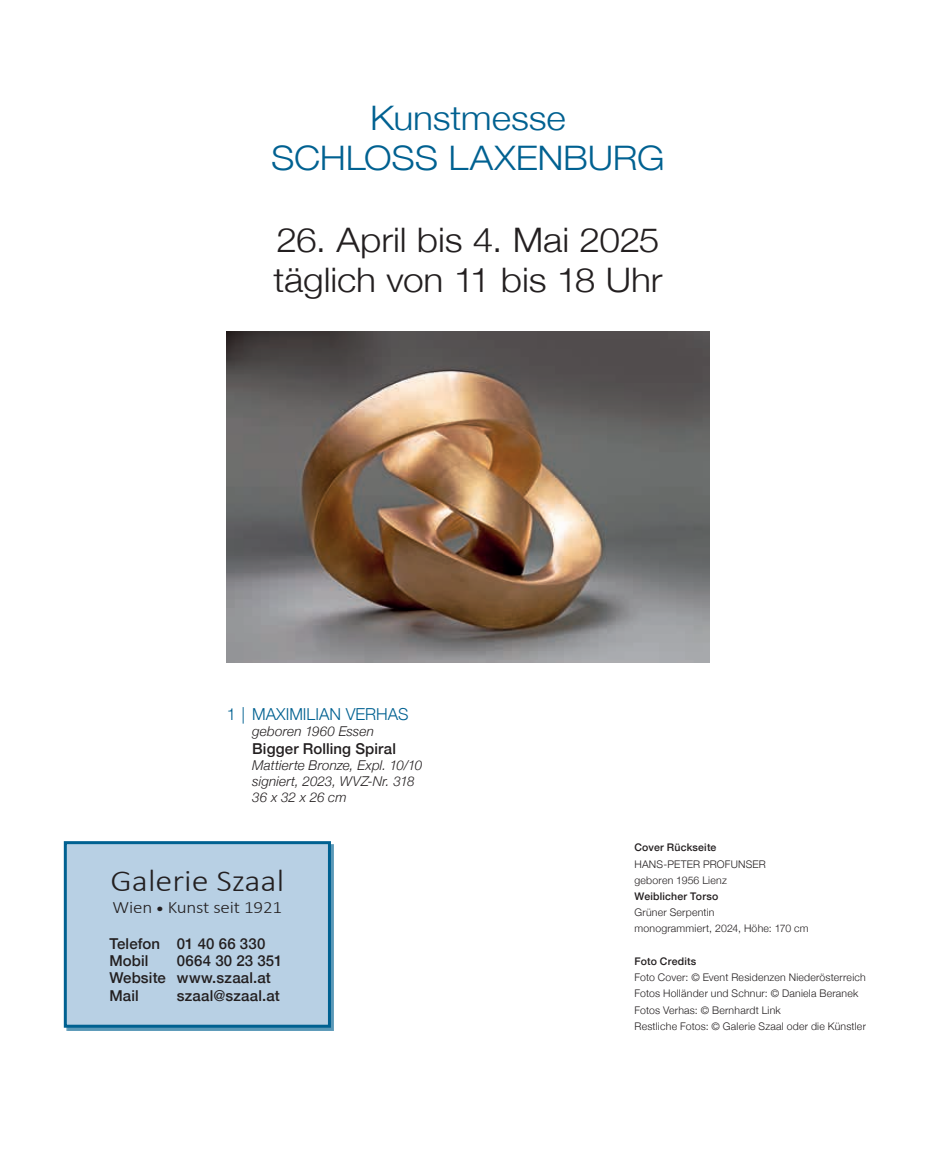
<style>
.page{position:relative;width:936px;height:1149px;background:#fff}
.page>*{position:absolute;margin:0;border:0;box-sizing:border-box;transform-origin:0 0}
.t1{font:300 33.75px/40.5px "Helvetica Neue";letter-spacing:-.005em;color:#231f20;scale:1.1 1}
.t2{font:300 33.75px/40.5px "Helvetica Neue";letter-spacing:-.005em;color:#006191;text-align:center;scale:1.1 1}
.t3{font:300 31.05px "Calibri";color:#231f20;scale:1.1 1}
.t4{font:300 17.4px "Calibri";letter-spacing:-.01em;color:#231f20;scale:1.1 1}
.t5{font:300 16.5px "Helvetica Neue";color:#006191}
.t6{font:500 15px/17.2px "Helvetica Neue";letter-spacing:.01em;color:#231f20}
.t7{font:italic 300 13.5px/16.2px "Helvetica Neue";letter-spacing:.01em;color:#231f20}
.t8{font:300 10.5px/16.2px "Helvetica Neue";letter-spacing:.02em;color:#231f20}
.t9{font:500 10.5px "Helvetica Neue";letter-spacing:.02em;color:#231f20}
.s1{font-weight:700;font-size:12.75px}
</style>
<div class="page">
<svg style="left:63px;top:841px;width:269px;height:187px;background:#adc9df"></svg>
<img style="left:227px;top:331px;width:482px;height:331px">
<h1 class="t2" style="left:271px;top:95px;width:359px">Kunstmesse<br>SCHLOSS LAXENBURG</h1>
<h1 class="t1" style="left:273px;top:217px;width:355px">26. April bis 4. Mai 2025 täglich von 11 bis 18 Uhr</h1>
<h3 class="t5" style="left:227px;top:700px;width:183px">1 | MAXIMILIAN VERHAS</h3>
<p class="t7" style="left:252px;top:722px;width:123px">geboren 1960 Essen</p>
<h3 class="t6" style="left:252px;top:738px;width:145px">Bigger Rolling Spiral</h3>
<p class="t7" style="left:252px;top:756px;width:171px">Mattierte Bronze, Expl. 10/10 signiert, 2023, WVZ-Nr. 318<br>36 x 32 x 26 cm</p>
<h2 class="t3" style="left:111px;top:861px;width:159px">Galerie Szaal</h2>
<h3 class="t4" style="left:113px;top:896px;width:156px">Wien <span class="s1">•</span> Kunst seit 1921</h3>
<h3 class="t6" style="left:109px;top:933px;width:157px">Telefon 01 40 66 330<br>Mobil</h3>
<h3 class="t6" style="left:109px;top:950px;width:174px;text-indent:68px">0664 30 23 351<br>Website www.szaal.at<br>Mail</h3>
<h3 class="t6" style="left:177px;top:985px;width:104px">szaal@szaal.at</h3>
<p class="t9" style="left:634px;top:839px;width:83px">Cover Rückseite</p>
<p class="t8" style="left:634px;top:854px;width:133px">HANS-PETER PROFUNSER geboren 1956 Lienz</p>
<p class="t9" style="left:634px;top:887px;width:85px">Weiblicher Torso</p>
<p class="t8" style="left:634px;top:903px;width:176px">Grüner Serpentin<br>monogrammiert, 2024, Höhe: 170 cm</p>
<p class="t9" style="left:634px;top:952px;width:63px">Foto Credits</p>
<p class="t8" style="left:634px;top:968px;width:233px">Foto Cover: © Event Residenzen Niederösterreich Fotos Holländer und Schnur: © Daniela Beranek Fotos Verhas: © Bernhardt Link<br>Restliche Fotos: © Galerie Szaal oder die Künstler</p>
</div>
